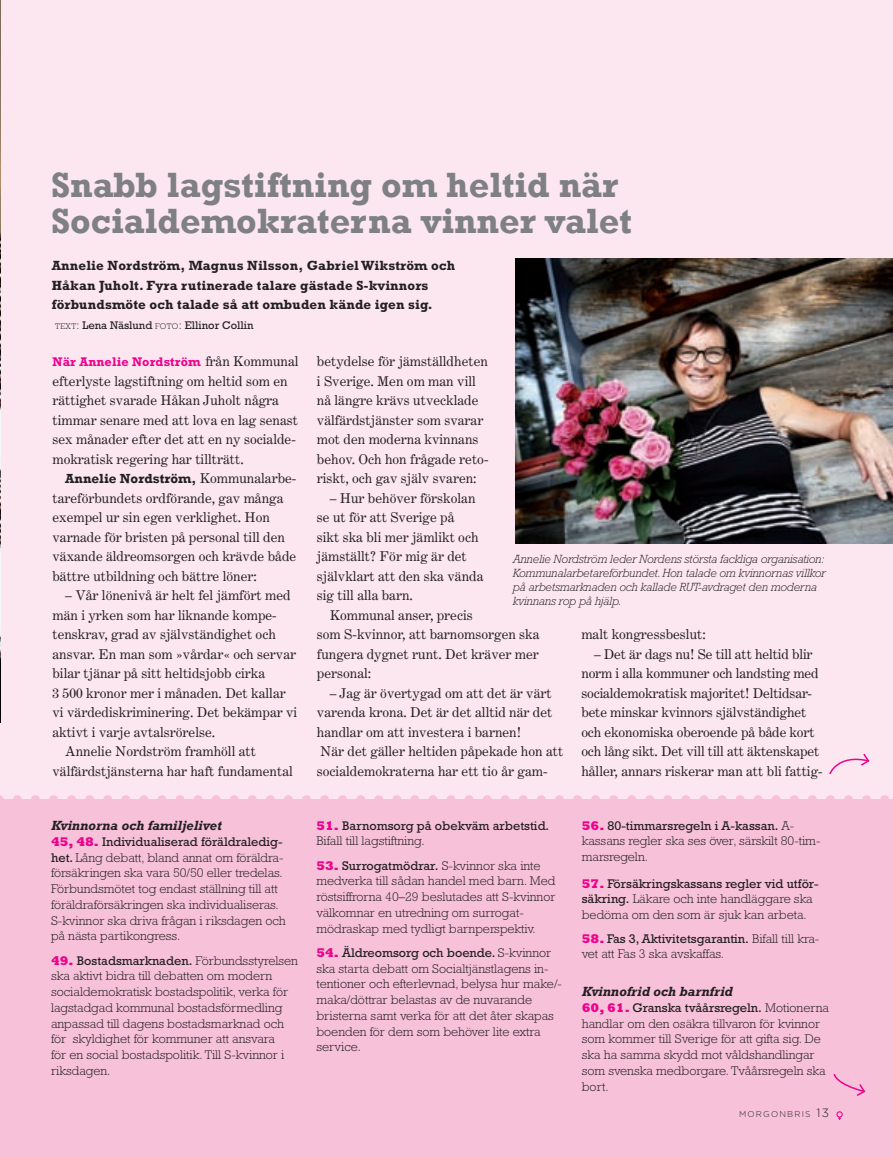
<style>
.page{position:relative;width:893px;height:1157px;background:#fce7f0}
.page>*{position:absolute;margin:0;border:0;box-sizing:border-box;transform-origin:0 0}
.t1{font:700 36px/36px "Rockwell";color:#7e8083}
.t2{font:13.5px/19.5px "Century Expanded";color:#231f20}
.t3{font:700 13.5px/19.5px "Rockwell Std";letter-spacing:.01em;color:#231f20}
.t4{font:italic 700 13.5px "Rockwell Std";color:#231f20}
.t5{font:700 13.5px "Rockwell";color:#231f20}
.t6{font:300 12.75px/15.8px "Rockwell Std";color:#231f20}
.t7{font:12.75px/15.8px "Rockwell Std";color:#231f20}
.t8{font:700 12.75px "Rockwell Std";letter-spacing:.01em;color:#ed028c}
.t9{font:italic 300 12px/14.2px "Rockwell Std";letter-spacing:-.01em;color:#231f20}
.t10{font:11.25px "Rockwell Std";color:#231f20}
.t11{font:300 8.4px "Gotham Rounded";letter-spacing:.145em;color:#231f20}
.s1{font-weight:300;font-size:8.4px}
.s2{font-weight:300;font-size:12px}
.s3{font-family:"Century Expanded";font-weight:400;font-size:13.5px;color:#231f20}
.s4{font-family:"Century Expanded";font-weight:400}
.s5{font-weight:800;color:#ed028c}
.s6{font-weight:400}
.s7{font-weight:300}
.s8{font-size:12px}
</style>
<div class="page">
<div style="left:0;top:799px;width:893px;height:358px;background:#f7c1d9"></div>
<svg style="left:0;top:795px;width:885px;height:4px"></svg>
<img style="left:0;top:1px;width:1px;height:721px">
<img style="left:516px;top:258px;width:377px;height:285px">
<svg style="left:829px;top:753px;width:41px;height:21px"></svg>
<svg style="left:833px;top:1074px;width:33px;height:22px"></svg>
<div style="left:836px;top:1111px;width:7px;height:6px;border:1px solid #ed028c;border-radius:50%"></div>
<h1 class="t1" style="left:51px;top:167px;width:582px">Snabb lagstiftning om heltid när<br>Socialdemokraterna vinner valet</h1>
<p class="t3" style="left:52px;top:255px;width:405px">Annelie Nordström, Magnus Nilsson, Gabriel Wikström och<br>Håkan Juholt. Fyra rutinerade talare gästade S-kvinnors förbundsmöte och talade så att ombuden kände igen sig.</p>
<p class="t10" style="left:55px;top:318px;width:200px"><span class="s1">TEXT</span><span class="s2">:</span> Lena Näslund <span class="s1">FOTO</span><span class="s2">:</span> Ellinor Collin</p>
<p class="t8" style="left:52px;top:354px;width:248px">När Annelie Nordström <span class="s3">från Kommunal</span></p>
<p class="t2" style="left:52px;top:371px;width:247px">efterlyste lagstiftning om heltid som en rättighet svarade Håkan Juholt några timmar senare med att lova en lag senast sex månader efter det att en ny socialde&shy;mokratisk regering har tillträtt.</p>
<p class="t5" style="left:65px;top:470px;width:233px">Annelie Nordström, <span class="s4">Kommunalarbe-</span></p>
<p class="t2" style="left:52px;top:488px;width:245px">tareförbundets ordförande, gav många exempel ur sin egen verklighet. Hon varnade för bristen på personal till den växande äldreomsorgen och krävde både bättre utbildning och bättre löner:</p>
<p class="t2" style="left:65px;top:585px;width:227px">– Vår lönenivå är helt fel jämfört med</p>
<p class="t2" style="left:52px;top:605px;width:226px">män i yrken som har liknande kompe-</p>
<p class="t2" style="left:52px;top:624px;width:225px">tenskrav, grad av självständighet och</p>
<p class="t2" style="left:52px;top:644px;width:245px">ansvar. En man som »vårdar« och servar</p>
<p class="t2" style="left:52px;top:663px;width:214px">bilar tjänar på sitt heltidsjobb cirka</p>
<p class="t2" style="left:52px;top:683px;width:235px">3 500 kronor mer i månaden. Det kallar</p>
<p class="t2" style="left:52px;top:702px;width:246px">vi värdediskriminering. Det bekämpar vi</p>
<p class="t2" style="left:52px;top:722px;width:164px">aktivt i varje avtalsrörelse.</p>
<p class="t2" style="left:65px;top:741px;width:192px">Annelie Nordström framhöll att</p>
<p class="t2" style="left:52px;top:761px;width:242px">välfärdstjänsterna har haft fundamental</p>
<p class="t4" style="left:51px;top:817px;width:172px">Kvinnorna och familjelivet</p>
<p class="t6" style="left:51px;top:833px;width:236px"><span class="s5">45, 48.</span> <span class="s6">Individualiserad föräldraledig&shy;het.</span> Lång debatt, bland annat om föräldra&shy;försäkringen ska vara 50/50 eller tredelas.<br>Förbundsmötet tog endast ställning till att föräldraförsäkringen ska individualiseras.<br>S-kvinnor ska driva frågan i riksdagen och på nästa partikongress.</p>
<p class="t6" style="left:51px;top:952px;width:248px"><span class="s5">49.</span> <span class="s6">Bostadsmarknaden.</span> Förbundsstyrelsen ska aktivt bidra till debatten om modern socialdemokratisk bostadspolitik, verka för lagstadgad kommunal bostadsförmedling anpassad till dagens bostadsmarknad och för skyldighet för kommuner att ansvara<br>för en social bostadspolitik. Till S-kvinnor i riksdagen.</p>
<p class="t2" style="left:317px;top:351px;width:173px">betydelse för jämställdheten i Sverige. Men om man vill nå längre krävs utvecklade välfärdstjänster som svarar mot den moderna kvinnans behov. Och hon frågade reto&shy;riskt, och gav själv svaren:</p>
<p class="t2" style="left:317px;top:488px;width:168px;text-indent:13px">– Hur behöver förskolan se ut för att Sverige på<br>sikt ska bli mer jämlikt och jämställt? För mig är det självklart att den ska vända sig till alla barn.</p>
<p class="t2" style="left:317px;top:605px;width:224px;text-indent:13px">Kommunal anser, precis<br>som S-kvinnor, att barnomsorgen ska fungera dygnet runt. Det kräver mer personal:</p>
<p class="t2" style="left:317px;top:683px;width:248px;text-indent:13px">– Jag är övertygad om att det är värt varenda krona. Det är det alltid när det handlar om att investera i barnen!<br>När det gäller heltiden påpekade hon att socialdemokraterna har ett tio år gam-</p>
<p class="t9" style="left:512px;top:551px;width:314px">Annelie Nordström leder Nordens största fackliga organisation:<br>Kommunalarbetareförbundet. Hon talade om kvinnornas villkor på arbetsmarknaden och kallade RUT-avdraget den moderna kvinnans rop på hjälp.</p>
<p class="t2" style="left:581px;top:624px;width:126px">malt kongressbeslut:</p>
<p class="t2" style="left:581px;top:643px;width:243px;text-indent:13px">– Det är dags nu! Se till att heltid blir norm i alla kommuner och landsting med socialdemokratisk majoritet! Deltidsar&shy;bete minskar kvinnors självständighet och ekonomiska oberoende på både kort och lång sikt. Det vill till att äktenskapet håller, annars riskerar man att bli fattig-</p>
<p class="t7" style="left:316px;top:817px;width:234px"><span class="s5">51.</span> Barnomsorg på obekväm arbetstid.<br><span class="s7">Bifall till lagstiftning.</span></p>
<p class="t6" style="left:316px;top:857px;width:241px"><span class="s5">53.</span> <span class="s6">Surrogatmödrar.</span> S-kvinnor ska inte medverka till sådan handel med barn. Med röstsiffrorna 40–29 beslutades att S-kvinnor välkomnar en utredning om surrogat&shy;mödraskap med tydligt barnperspektiv.</p>
<p class="t6" style="left:316px;top:944px;width:247px"><span class="s5">54.</span> <span class="s6">Äldreomsorg och boende.</span> S-kvinnor ska starta debatt om Socialtjänstlagens in&shy;tentioner och efterlevnad, belysa hur make/- maka/döttrar belastas av de nuvarande bristerna samt verka för att det åter skapas boenden för dem som behöver lite extra service.</p>
<p class="t6" style="left:582px;top:817px;width:240px"><span class="s5">56.</span> <span class="s6">80-timmarsregeln i A-kassan.</span> A&shy;kassans regler ska ses över, särskilt 80-tim&shy;marsregeln.</p>
<p class="t6" style="left:582px;top:875px;width:239px"><span class="s5">57.</span> <span class="s6">Försäkringskassans regler vid utför&shy;säkring.</span> Läkare och inte handläggare ska bedöma om den som är sjuk kan arbeta.</p>
<p class="t6" style="left:582px;top:930px;width:239px"><span class="s5">58.</span> <span class="s6">Fas 3, Aktivitetsgarantin.</span> Bifall till kra&shy;vet att Fas 3 ska avskaffas.</p>
<p class="t4" style="left:582px;top:983px;width:152px">Kvinnofrid och barnfrid</p>
<p class="t6" style="left:582px;top:999px;width:249px"><span class="s5">60, 61.</span> <span class="s6">Granska tvåårsregeln.</span> Motionerna handlar om den osäkra tillvaron för kvinnor som kommer till Sverige för att gifta sig. De ska ha samma skydd mot våldshandlingar som svenska medborgare. Tvåårsregeln ska bort.</p>
<p class="t11" style="left:739px;top:1109px;width:92px">MORGONBRIS <span class="s8">13</span></p>
</div>
